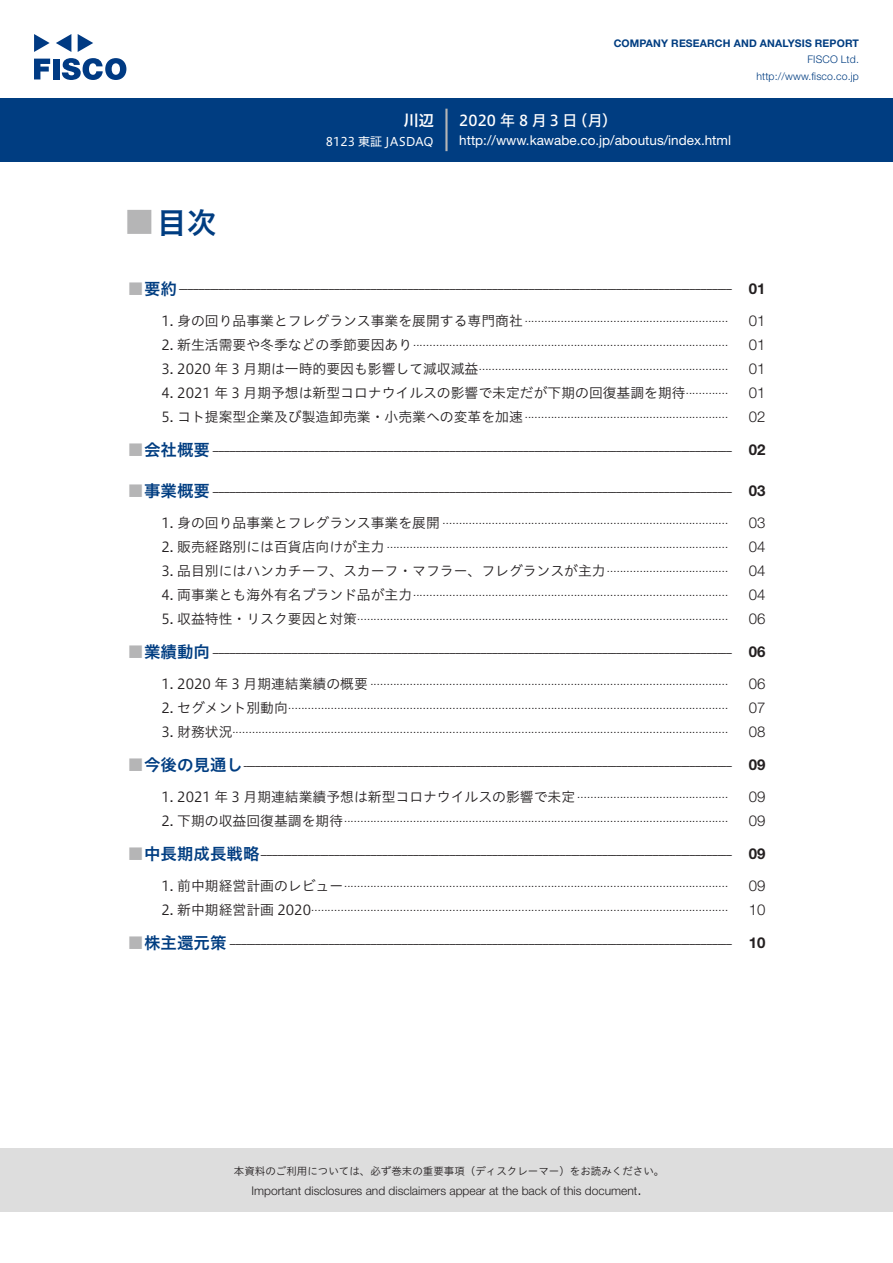
<style>
.page{position:relative;width:893px;height:1263px;background:#fff}
.page>*{position:absolute;margin:0;border:0;box-sizing:border-box;transform-origin:0 0}
.t1{font:30px "Hiragino UD Sans Std N W6";color:#003d81}
.t2{font:700 24px "Koz Go Pro";color:#b5b5b6}
.t3{font:16.5px "Hiragino UD Sans Std W6";color:#003d81}
.t4{font:300 15px "Helvetica Neue LT Std";color:#231f20}
.t5{font:700 15px "Helvetica Neue LT Std";color:#231f20}
.t6{font:15px "Hiragino UD Sans F Std N W5";letter-spacing:.215em;color:#fff}
.t7{font:15px "Hiragino UD Sans F Std N W6";color:#fff}
.t8{font:13.8px "Hiragino UD Sans Std W3";color:#231f20}
.t9{font:13.5px "Helvetica Neue LT Std";color:#fff}
.t10{font:12px "Hiragino UD Sans Std W3";color:#231f20}
.t11{font:300 12px "Helvetica Neue LT Std";color:#231f20}
.t12{font:12px "Hiragino UD Sans F Std N W4";color:#fff}
.t13{font:10.5px "Hiragino UD Sans Std W3";color:#231f20}
.t14{font:700 10.5px "Helvetica Neue LT Std";letter-spacing:.015em;color:#003d81}
.t15{font:300 10.5px/16.5px "Helvetica Neue LT Std";letter-spacing:.015em;color:#003d81;text-align:right}
.t16{font:9px "Hiragino UD Sans Std W3";color:#231f20}
.s1{color:#b5b5b6}
.s2{font-size:13.8px}
</style>
<div class="page">
<div style="left:0;top:1148px;width:893px;height:64px;background:#ddd"></div>
<svg style="left:34px;top:59px;width:16px;height:20px"></svg>
<div style="left:53px;top:59px;width:6px;height:20px;background:#003a83"></div>
<svg style="left:62px;top:58px;width:64px;height:22px"></svg>
<svg style="left:34px;top:34px;width:16px;height:18px"></svg>
<svg style="left:78px;top:34px;width:15px;height:18px"></svg>
<svg style="left:56px;top:34px;width:15px;height:18px"></svg>
<div style="left:0;top:98px;width:893px;height:64px;background:#003d81"></div>
<hr style="left:445px;top:109px;width:3px;height:42px;background:#b5b5b6">
<h2 class="t2" style="left:128px;top:207px;width:25px">█</h2>
<h1 class="t1" style="left:157px;top:199px;width:61px">目次</h1>
<h3 class="t7" style="left:404px;top:109px;width:31px">川辺</h3>
<h3 class="t12" style="left:326px;top:132px;width:109px">8123 東証 JASDAQ</h3>
<p class="t14" style="left:614px;top:37px;width:247px">COMPANY RESEARCH AND ANALYSIS REPORT</p>
<p class="t15" style="left:756px;top:51px;width:104px">FISCO Ltd. http://www.fisco.co j p.</p>
<h3 class="t6" style="left:459px;top:109px;width:120px">2020年8月3日</h3>
<h3 class="t6" style="left:573px;top:109px;width:46px">（月(</h3>
<h3 class="t9" style="left:459px;top:132px;width:273px">http://www.kawabe.co j p. /aboutus/index.html</h3>
<h3 class="t3" style="left:128px;top:276px;width:51px"><span class="s1">■</span>要約</h3>
<h3 class="t10" style="left:177px;top:280px;width:557px">-----------------------------------------------------------------------------------------------------------------------------------------------------------------------------------------------------</h3>
<h3 class="t8" style="left:162px;top:310px;width:363px">1. 身の回り品事業とフレグランス事業を展開する専門商社</h3>
<p class="t16" style="left:525px;top:312px;width:204px">..............................................................</p>
<h3 class="t8" style="left:162px;top:334px;width:252px">2. 新生活需要や冬季などの季節要因あり</h3>
<p class="t16" style="left:413px;top:336px;width:316px">................................................................................................</p>
<h3 class="t8" style="left:162px;top:358px;width:318px">3. 2020 年 3 月期は一時的要因も影響して減収減益</h3>
<p class="t16" style="left:479px;top:360px;width:250px">............................................................................</p>
<h3 class="t8" style="left:162px;top:382px;width:526px">4. 2021 年 3 月期予想は新型コロナウイルスの影響で未定だが下期の回復基調を期待</h3>
<p class="t16" style="left:686px;top:384px;width:43px">.............</p>
<h3 class="t8" style="left:162px;top:406px;width:363px">5. コト提案型企業及び製造卸売業・小売業への変革を加速</h3>
<p class="t16" style="left:525px;top:408px;width:204px">..............................................................</p>
<h3 class="t3" style="left:128px;top:437px;width:84px"><span class="s1">■</span>会社概要</h3>
<h3 class="t10" style="left:210px;top:441px;width:524px">-----------------------------------------------------------------------------------------------------------------------------------------------------------------------------------------</h3>
<h3 class="t3" style="left:128px;top:478px;width:84px"><span class="s1">■</span>事業概要</h3>
<h3 class="t10" style="left:210px;top:482px;width:524px">-----------------------------------------------------------------------------------------------------------------------------------------------------------------------------------------</h3>
<h3 class="t8" style="left:162px;top:512px;width:280px">1. 身の回り品事業とフレグランス事業を展開</h3>
<p class="t16" style="left:443px;top:514px;width:286px">.......................................................................................</p>
<h3 class="t8" style="left:162px;top:536px;width:225px">2. 販売経路別には百貨店向けが主力</h3>
<p class="t16" style="left:387px;top:538px;width:342px">........................................................................................................</p>
<h3 class="t8" style="left:162px;top:560px;width:446px">3. 品目別にはハンカチーフ、スカーフ・マフラー、フレグランスが主力</h3>
<p class="t16" style="left:607px;top:562px;width:122px">.....................................</p>
<h3 class="t8" style="left:162px;top:584px;width:252px">4. 両事業とも海外有名ブランド品が主力</h3>
<p class="t16" style="left:413px;top:586px;width:316px">................................................................................................</p>
<h3 class="t8" style="left:162px;top:608px;width:197px">5. 収益特性・リスク要因と対策</h3>
<p class="t16" style="left:358px;top:610px;width:372px">.................................................................................................................</p>
<h3 class="t3" style="left:128px;top:639px;width:84px"><span class="s1">■</span>業績動向</h3>
<h3 class="t10" style="left:210px;top:643px;width:524px">-----------------------------------------------------------------------------------------------------------------------------------------------------------------------------------------</h3>
<h3 class="t8" style="left:162px;top:673px;width:208px">1. 2020 年 3 月期連結業績の概要</h3>
<p class="t16" style="left:371px;top:675px;width:359px">.............................................................................................................</p>
<h3 class="t8" style="left:162px;top:697px;width:128px">2. セグメント別動向</h3>
<p class="t16" style="left:289px;top:699px;width:441px">......................................................................................................................................</p>
<h3 class="t8" style="left:162px;top:721px;width:73px">3. 財務状況</h3>
<p class="t16" style="left:233px;top:723px;width:497px">.......................................................................................................................................................</p>
<h3 class="t3" style="left:128px;top:752px;width:117px"><span class="s1">■</span>今後の見通し</h3>
<h3 class="t10" style="left:243px;top:756px;width:491px">------------------------------------------------------------------------------------------------------------------------------------------------------------------------------</h3>
<h3 class="t8" style="left:162px;top:786px;width:415px">1. 2021 年 3 月期連結業績予想は新型コロナウイルスの影響で未定</h3>
<p class="t16" style="left:578px;top:788px;width:152px">..............................................</p>
<h3 class="t8" style="left:162px;top:810px;width:183px">2. 下期の収益回復基調を期待</h3>
<p class="t16" style="left:344px;top:812px;width:385px">.....................................................................................................................</p>
<h3 class="t3" style="left:128px;top:841px;width:134px"><span class="s1">■</span>中長期成長戦略</h3>
<h3 class="t10" style="left:260px;top:845px;width:475px">------------------------------------------------------------------------------------------------------------------------------------------------------------------------</h3>
<h3 class="t8" style="left:162px;top:875px;width:183px">1. 前中期経営計画のレビュー</h3>
<p class="t16" style="left:344px;top:877px;width:385px">.....................................................................................................................</p>
<h3 class="t8" style="left:162px;top:899px;width:114px">2. 新中期経営計画</h3>
<p class="t16" style="left:277px;top:901px;width:452px"><span class="s2">2020</span>...............................................................................................................................</p>
<h3 class="t3" style="left:128px;top:930px;width:101px"><span class="s1">■</span>株主還元策</h3>
<h3 class="t10" style="left:227px;top:934px;width:508px">-----------------------------------------------------------------------------------------------------------------------------------------------------------------------------------</h3>
<h3 class="t5" style="left:749px;top:279px;width:18px">01</h3>
<h3 class="t4" style="left:749px;top:311px;width:18px">01</h3>
<h3 class="t4" style="left:749px;top:335px;width:18px">01</h3>
<h3 class="t4" style="left:749px;top:359px;width:18px">01</h3>
<h3 class="t4" style="left:749px;top:383px;width:18px">01</h3>
<h3 class="t4" style="left:749px;top:407px;width:18px">02</h3>
<h3 class="t5" style="left:749px;top:440px;width:18px">02</h3>
<h3 class="t5" style="left:749px;top:481px;width:18px">03</h3>
<h3 class="t4" style="left:749px;top:513px;width:18px">03</h3>
<h3 class="t4" style="left:749px;top:537px;width:18px">04</h3>
<h3 class="t4" style="left:749px;top:561px;width:18px">04</h3>
<h3 class="t4" style="left:749px;top:585px;width:18px">04</h3>
<h3 class="t4" style="left:749px;top:609px;width:18px">06</h3>
<h3 class="t5" style="left:749px;top:642px;width:18px">06</h3>
<h3 class="t4" style="left:749px;top:674px;width:18px">06</h3>
<h3 class="t4" style="left:749px;top:698px;width:18px">07</h3>
<h3 class="t4" style="left:749px;top:722px;width:18px">08</h3>
<h3 class="t5" style="left:749px;top:755px;width:18px">09</h3>
<h3 class="t4" style="left:749px;top:787px;width:18px">09</h3>
<h3 class="t4" style="left:749px;top:811px;width:18px">09</h3>
<h3 class="t5" style="left:749px;top:844px;width:18px">09</h3>
<h3 class="t4" style="left:749px;top:876px;width:18px">09</h3>
<h3 class="t4" style="left:749px;top:900px;width:18px">10</h3>
<h3 class="t5" style="left:749px;top:933px;width:18px">10</h3>
<p class="t13" style="left:234px;top:1163px;width:432px">本資料のご利用については、必ず巻末の重要事項（ディスクレーマー）をお読みください。</p>
<h3 class="t4" style="left:637px;top:1180px;width:6px">.</h3>
<h3 class="t11" style="left:251px;top:1183px;width:387px">Important disclosures and disclaimers appear at the back of this document</h3>
</div>
